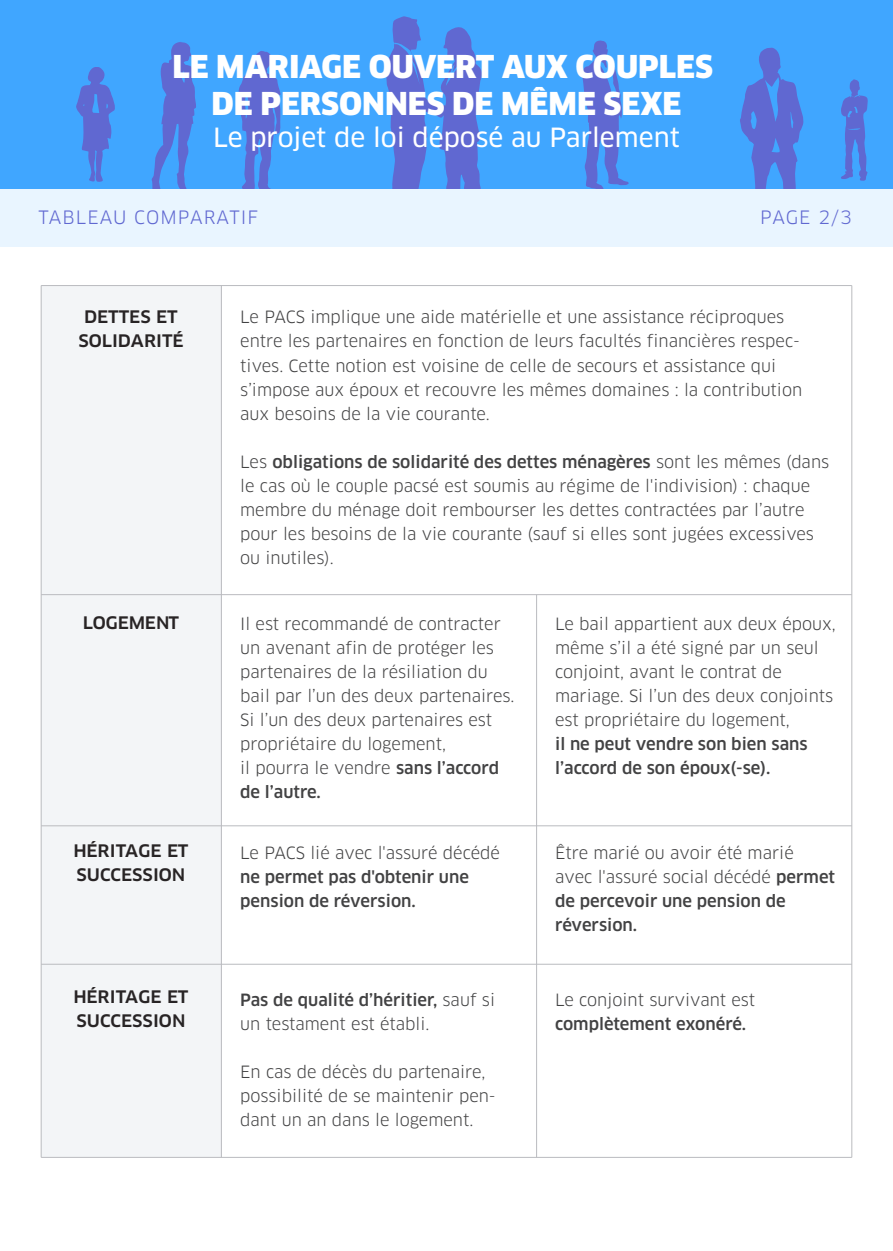
<style>
.page{position:relative;width:893px;height:1251px;background:#fff}
.page>*{position:absolute;margin:0;border:0;box-sizing:border-box;transform-origin:0 0}
.t1{font:900 30.75px/36.9px "Clan";color:#fff;text-align:center}
.t2{font:25.8px "Clan News";color:#fff}
.t3{font:19.5px/24px "Clan Medium SC";color:#282425}
.t4{font:18px "Clan";letter-spacing:.06em;color:#6068d1}
.t5{font:16.5px/24px "Clan";color:#424243}
.t6{font:500 16.5px/24px "Clan";color:#424243}
.s1{font-weight:500}
</style>
<div class="page">
<div style="left:41px;top:285px;width:180px;height:872px;background:#f3f5f7"></div>
<div style="left:0;top:1px;width:892px;height:216px;background:#40a6ff"></div>
<svg style="left:582px;top:40px;width:47px;height:149px"></svg>
<svg style="left:76px;top:67px;width:39px;height:115px"></svg>
<svg style="left:238px;top:51px;width:43px;height:139px"></svg>
<svg style="left:841px;top:79px;width:27px;height:102px"></svg>
<svg style="left:151px;top:42px;width:46px;height:148px"></svg>
<svg style="left:386px;top:16px;width:99px;height:174px"></svg>
<svg style="left:739px;top:47px;width:66px;height:143px"></svg>
<div style="left:0;top:190px;width:892px;height:57px;background:#e9f5ff"></div>
<hr style="left:0;top:1250px;width:892px;height:1px;background:#40a6ff">
<hr style="left:41px;top:285px;width:1px;height:872px;background:#babbbf">
<hr style="left:221px;top:285px;width:1px;height:872px;background:#babbbf">
<hr style="left:536px;top:594px;width:1px;height:563px;background:#babbbf">
<hr style="left:851px;top:285px;width:1px;height:872px;background:#babbbf">
<hr style="left:41px;top:285px;width:811px;height:1px;background:#babbbf">
<hr style="left:41px;top:594px;width:811px;height:1px;background:#babbbf">
<hr style="left:41px;top:825px;width:811px;height:1px;background:#babbbf">
<hr style="left:41px;top:1156px;width:811px;height:1px;background:#babbbf">
<hr style="left:41px;top:963px;width:811px;height:1px;background:#babbbf">
<h1 class="t1" style="left:172px;top:49px;width:542px">LE MARIAGE OUVERT AUX COUPLES<br>DE PERSONNES DE MÊME SEXE</h1>
<h2 class="t2" style="left:213px;top:121px;width:468px">Le projet de loi déposé au Parlement</h2>
<p class="t4" style="left:38px;top:206px;width:221px">TABLEAU COMPARATIF</p>
<p class="t4" style="left:760px;top:206px;width:93px">PAGE 2/3</p>
<p class="t3" style="left:78px;top:304px;width:107px;text-align:center">DETTES ET<br>SOLIDARITÉ</p>
<p class="t5" style="left:240px;top:305px;width:563px">Le PACS implique une aide matérielle et une assistance réciproques entre les partenaires en fonction de leurs facultés financières respec&shy;tives. Cette notion est voisine de celle de secours et assistance qui s’impose aux époux et recouvre les mêmes domaines : la contribution aux besoins de la vie courante.</p>
<p class="t5" style="left:240px;top:449px;width:590px">Les <span class="s1">obligations de solidarité des dettes ménagères</span> sont les mêmes (dans le cas où le couple pacsé est soumis au régime de l'indivision) : chaque membre du ménage doit rembourser les dettes contractées par l’autre pour les besoins de la vie courante (sauf si elles sont jugées excessives ou inutiles).</p>
<p class="t3" style="left:83px;top:610px;width:98px">LOGEMENT</p>
<p class="t5" style="left:240px;top:611px;width:276px">Il est recommandé de contracter un avenant afin de protéger les partenaires de la résiliation du bail par l’un des deux partenaires.<br>Si l’un des deux partenaires est propriétaire du logement,<br>il pourra le vendre <span class="s1">sans l’accord de l’autre.</span></p>
<p class="t5" style="left:555px;top:611px;width:282px">Le bail appartient aux deux époux, même s’il a été signé par un seul conjoint, avant le contrat de mariage. Si l’un des deux conjoints est propriétaire du logement,</p>
<p class="t6" style="left:555px;top:731px;width:254px">il ne peut vendre son bien sans l’accord de son époux(-se).</p>
<p class="t3" style="left:74px;top:838px;width:116px">HÉRITAGE ET<br>SUCCESSION</p>
<p class="t5" style="left:240px;top:841px;width:261px">Le PACS lié avec l'assuré décédé</p>
<p class="t6" style="left:240px;top:865px;width:230px">ne permet pas d'obtenir une pension de réversion.</p>
<p class="t5" style="left:555px;top:841px;width:281px">Être marié ou avoir été marié avec l'assuré social décédé <span class="s1">permet de percevoir une pension de réversion.</span></p>
<p class="t3" style="left:74px;top:984px;width:116px">HÉRITAGE ET<br>SUCCESSION</p>
<p class="t5" style="left:240px;top:987px;width:256px"><span class="s1">Pas de qualité d’héritier,</span> sauf si un testament est établi.</p>
<p class="t5" style="left:240px;top:1059px;width:257px">En cas de décès du partenaire, possibilité de se maintenir pen&shy;dant un an dans le logement.</p>
<p class="t5" style="left:555px;top:987px;width:202px">Le conjoint survivant est</p>
<p class="t6" style="left:555px;top:1011px;width:193px">complètement exonéré.</p>
</div>
